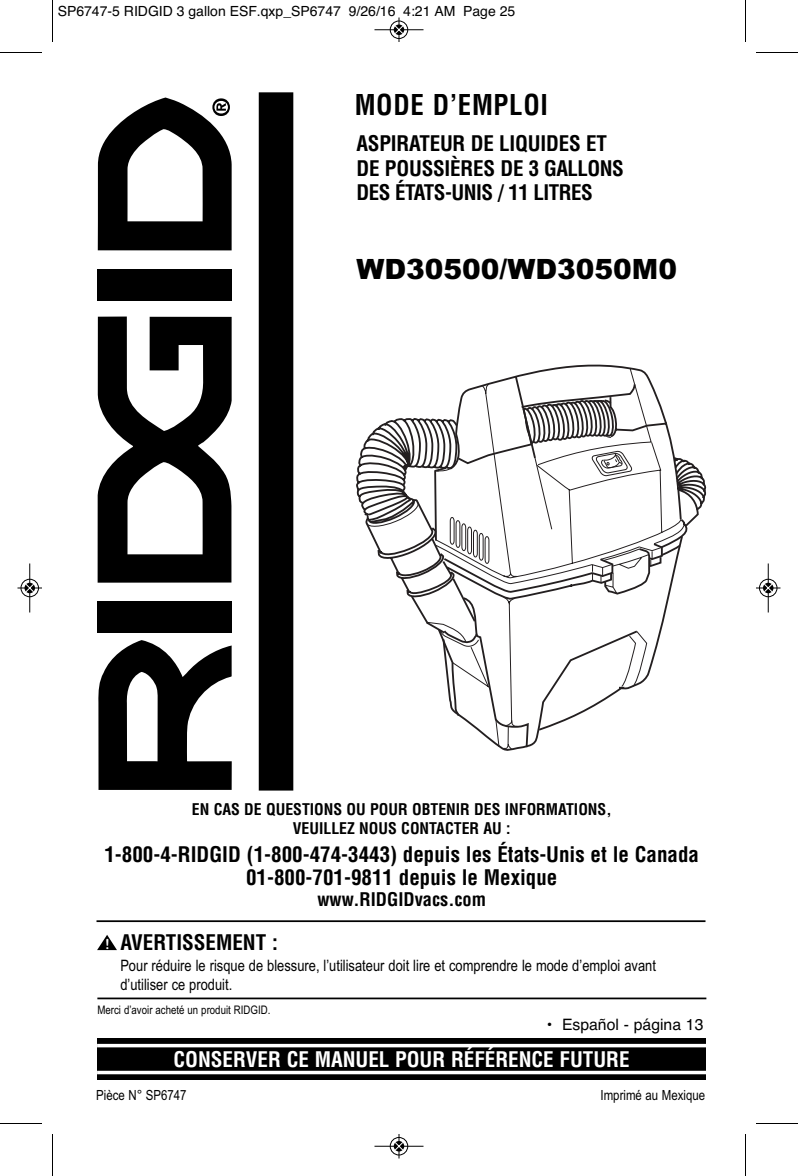
<style>
.page{position:relative;width:798px;height:1176px;background:#fff}
.page>*{position:absolute;margin:0;border:0;box-sizing:border-box;transform-origin:0 0}
.t1{font:900 28px "Arial";color:#000}
.t2{font:700 condensed 28px "Helvetica";letter-spacing:.025em;color:#000;scale:.96 1}
.t3{font:700 condensed 21px/24.5px "Helvetica";color:#000}
.t4{font:700 condensed 21px "Helvetica";color:#fff}
.t5{font:700 condensed 18.38px "Helvetica";color:#000}
.t6{font:15.75px/18.9px "Arial Narrow";color:#000}
.t7{font:700 condensed 15.75px/19.2px "Helvetica";color:#000;text-align:center}
.t8{font:15.75px "Helvetica";color:#000}
.t9{font:14px "Helvetica";color:#000}
.t10{font:14px "Arial Narrow";color:#000}
.t11{font:14px "Arial Rounded MT Bold";color:#fff}
.t12{font:11.9px "Arial Narrow";color:#000}
</style>
<div class="page">
<svg style="left:356px;top:365px;width:350px;height:386px"></svg>
<svg style="left:98px;top:317px;width:134px;height:266px"></svg>
<svg style="left:98px;top:640px;width:134px;height:150px"></svg>
<div style="left:259px;top:93px;width:34px;height:697px;background:#000"></div>
<div style="left:98px;top:602px;width:134px;height:31px;background:#000"></div>
<div style="left:98px;top:269px;width:134px;height:31px;background:#000"></div>
<svg style="left:98px;top:98px;width:134px;height:152px"></svg>
<div style="left:97px;top:1038px;width:609px;height:42px;background:#000"></div>
<hr style="left:97px;top:1044px;width:609px;height:3px;background:#fff">
<hr style="left:97px;top:1071px;width:609px;height:3px;background:#fff">
<svg style="left:97px;top:935px;width:20px;height:15px"></svg>
<hr style="left:97px;top:920px;width:609px;height:2px;background:#000">
<hr style="left:97px;top:998px;width:609px;height:1px;background:#000">
<hr style="left:52px;top:0;width:1px;height:42px;background:#000">
<hr style="left:0;top:52px;width:42px;height:1px;background:#000">
<hr style="left:745px;top:0;width:1px;height:42px;background:#000">
<hr style="left:756px;top:52px;width:42px;height:1px;background:#000">
<hr style="left:52px;top:1134px;width:1px;height:42px;background:#000">
<hr style="left:0;top:1123px;width:42px;height:1px;background:#000">
<hr style="left:745px;top:1134px;width:1px;height:42px;background:#000">
<hr style="left:756px;top:1123px;width:42px;height:1px;background:#000">
<div style="left:390px;top:20px;width:18px;height:19px;border:1px solid #fff;border-radius:50%"></div>
<hr style="left:374px;top:29px;width:50px;height:1px;background:#000">
<div style="left:390px;top:21px;width:18px;height:18px;border:1px solid #000;border-radius:50%"></div>
<svg style="left:395px;top:18px;width:8px;height:24px"></svg>
<div style="left:390px;top:1137px;width:18px;height:19px;border:1px solid #fff;border-radius:50%"></div>
<hr style="left:374px;top:1146px;width:50px;height:1px;background:#000">
<div style="left:390px;top:1137px;width:18px;height:18px;border:1px solid #000;border-radius:50%"></div>
<svg style="left:395px;top:1134px;width:8px;height:24px"></svg>
<div style="left:20px;top:579px;width:19px;height:18px;border:1px solid #fff;border-radius:50%"></div>
<hr style="left:29px;top:564px;width:1px;height:48px;background:#000">
<div style="left:21px;top:579px;width:18px;height:18px;border:1px solid #000;border-radius:50%"></div>
<svg style="left:18px;top:584px;width:24px;height:8px"></svg>
<div style="left:759px;top:579px;width:19px;height:18px;border:1px solid #fff;border-radius:50%"></div>
<hr style="left:768px;top:564px;width:1px;height:48px;background:#000">
<div style="left:759px;top:579px;width:18px;height:18px;border:1px solid #000;border-radius:50%"></div>
<svg style="left:756px;top:584px;width:24px;height:8px"></svg>
<p class="t9" style="left:58px;top:3px;width:459px">SP6747-5 RIDGID 3 gallon ESF.qxp_SP6747 9/26/16 4:21 AM Page 25</p>
<h1 class="t2" style="left:355px;top:89px;width:203px">MODE D’EMPLOI</h1>
<p class="t3" style="left:356px;top:132px;width:269px">ASPIRATEUR DE LIQUIDES ET<br>DE POUSSIÈRES DE 3 GALLONS<br>DES ÉTATS-UNIS / 11 LITRES</p>
<h1 class="t1" style="left:356px;top:253px;width:322px">WD30500/WD3050M0</h1>
<p class="t7" style="left:192px;top:800px;width:421px">EN CAS DE QUESTIONS OU POUR OBTENIR DES INFORMATIONS,<br>VEUILLEZ NOUS CONTACTER AU :</p>
<p class="t3" style="left:104px;top:844px;width:596px;line-height:22.8px;text-align:center">1-800-4-RIDGID (1-800-474-3443) depuis les États-Unis et le Canada<br>01-800-701-9811 depuis le Mexique</p>
<p class="t5" style="left:317px;top:889px;width:170px">www.RIDGIDvacs.com</p>
<p class="t11" style="left:105px;top:936px;width:6px">!</p>
<p class="t3" style="left:120px;top:930px;width:159px">AVERTISSEMENT :</p>
<p class="t6" style="left:120px;top:956px;width:537px">Pour réduire le risque de blessure, l’utilisateur doit lire et comprendre le mode d’emploi avant d’utiliser ce produit.</p>
<p class="t12" style="left:97px;top:1003px;width:175px">Merci d’avoir acheté un produit RIDGID.</p>
<p class="t8" style="left:547px;top:1016px;width:158px">• Español - página 13</p>
<p class="t4" style="left:174px;top:1048px;width:457px">CONSERVER CE MANUEL POUR RÉFÉRENCE FUTURE</p>
<p class="t10" style="left:96px;top:1087px;width:92px">Pièce N° SP6747</p>
<p class="t10" style="left:601px;top:1087px;width:106px">Imprimé au Mexique</p>
</div>
